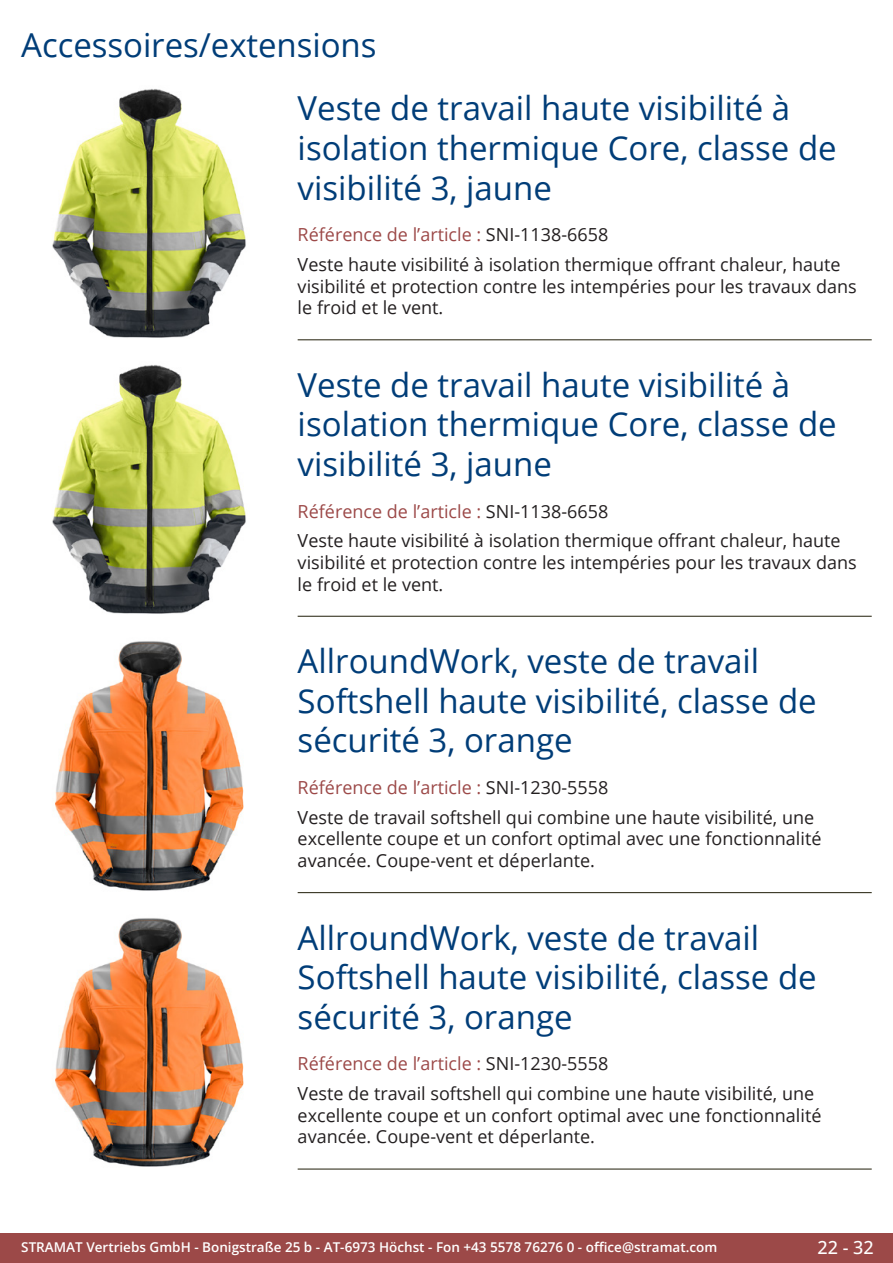
<style>
.page{position:relative;width:893px;height:1263px;background:#fff}
.page>*{position:absolute;margin:0;border:0;box-sizing:border-box;transform-origin:0 0}
.Produkttitel{font:33px/39.6px "Open Sans";color:#003d78}
.RastTitel{font:33px "Open Sans";color:#003d78}
.Beschreibung_Text{font:18px/21.6px "Open Sans";color:#231f20}
.TechDaten_Überschrif{font:18px "Open Sans";color:#9c4948}
.t1{font:500 18px "Open Sans";color:#fff}
.t2{font:600 13.5px "Open Sans";color:#fff}
.s1{color:#231f20}
</style>
<div class="page">
<div style="left:0;top:1233px;width:893px;height:30px;background:#9c4948"></div>
<hr style="left:298px;top:340px;width:574px;height:1px;background:#201d08">
<hr style="left:298px;top:616px;width:574px;height:1px;background:#201d08">
<hr style="left:298px;top:892px;width:574px;height:1px;background:#201d08">
<hr style="left:298px;top:1169px;width:574px;height:1px;background:#201d08">
<img style="left:52px;top:89px;width:194px;height:249px">
<img style="left:52px;top:365px;width:194px;height:249px">
<img style="left:55px;top:641px;width:189px;height:250px">
<img style="left:54px;top:918px;width:190px;height:249px">
<p class="RastTitel" style="left:21px;top:22px;width:357px">Accessoires/extensions</p>
<p class="Produkttitel" style="left:298px;top:88px;width:541px">Veste de travail haute visibilité à isolation thermique Core, classe de visibilité 3, jaune</p>
<p class="TechDaten_Überschrif" style="left:298px;top:222px;width:312px">Référence de l’article : <span class="s1">SNI-1138-6658</span></p>
<p class="Beschreibung_Text" style="left:298px;top:253px;width:561px">Veste haute visibilité à isolation thermique offrant chaleur, haute visibilité et protection contre les intempéries pour les travaux dans le froid et le vent.</p>
<p class="Produkttitel" style="left:298px;top:364px;width:541px">Veste de travail haute visibilité à isolation thermique Core, classe de visibilité 3, jaune</p>
<p class="TechDaten_Überschrif" style="left:298px;top:499px;width:312px">Référence de l’article : <span class="s1">SNI-1138-6658</span></p>
<p class="Beschreibung_Text" style="left:298px;top:530px;width:561px">Veste haute visibilité à isolation thermique offrant chaleur, haute visibilité et protection contre les intempéries pour les travaux dans le froid et le vent.</p>
<p class="Produkttitel" style="left:298px;top:640px;width:521px">AllroundWork, veste de travail<br>Softshell haute visibilité, classe de sécurité 3, orange</p>
<p class="TechDaten_Überschrif" style="left:298px;top:775px;width:312px">Référence de l’article : <span class="s1">SNI-1230-5558</span></p>
<p class="Beschreibung_Text" style="left:298px;top:806px;width:525px">Veste de travail softshell qui combine une haute visibilité, une excellente coupe et un confort optimal avec une fonctionnalité avancée. Coupe-vent et déperlante.</p>
<p class="Produkttitel" style="left:298px;top:917px;width:521px">AllroundWork, veste de travail<br>Softshell haute visibilité, classe de sécurité 3, orange</p>
<p class="TechDaten_Überschrif" style="left:298px;top:1051px;width:312px">Référence de l’article : <span class="s1">SNI-1230-5558</span></p>
<p class="Beschreibung_Text" style="left:298px;top:1082px;width:525px">Veste de travail softshell qui combine une haute visibilité, une excellente coupe et un confort optimal avec une fonctionnalité avancée. Coupe-vent et déperlante.</p>
<p class="t2" style="left:21px;top:1238px;width:698px">STRAMAT Vertriebs GmbH - Bonigstraße 25 b - AT-6973 Höchst - Fon +43 5578 76276 0 - office@stramat.com</p>
<p class="t1" style="left:817px;top:1234px;width:58px">22 - 32</p>
</div>
